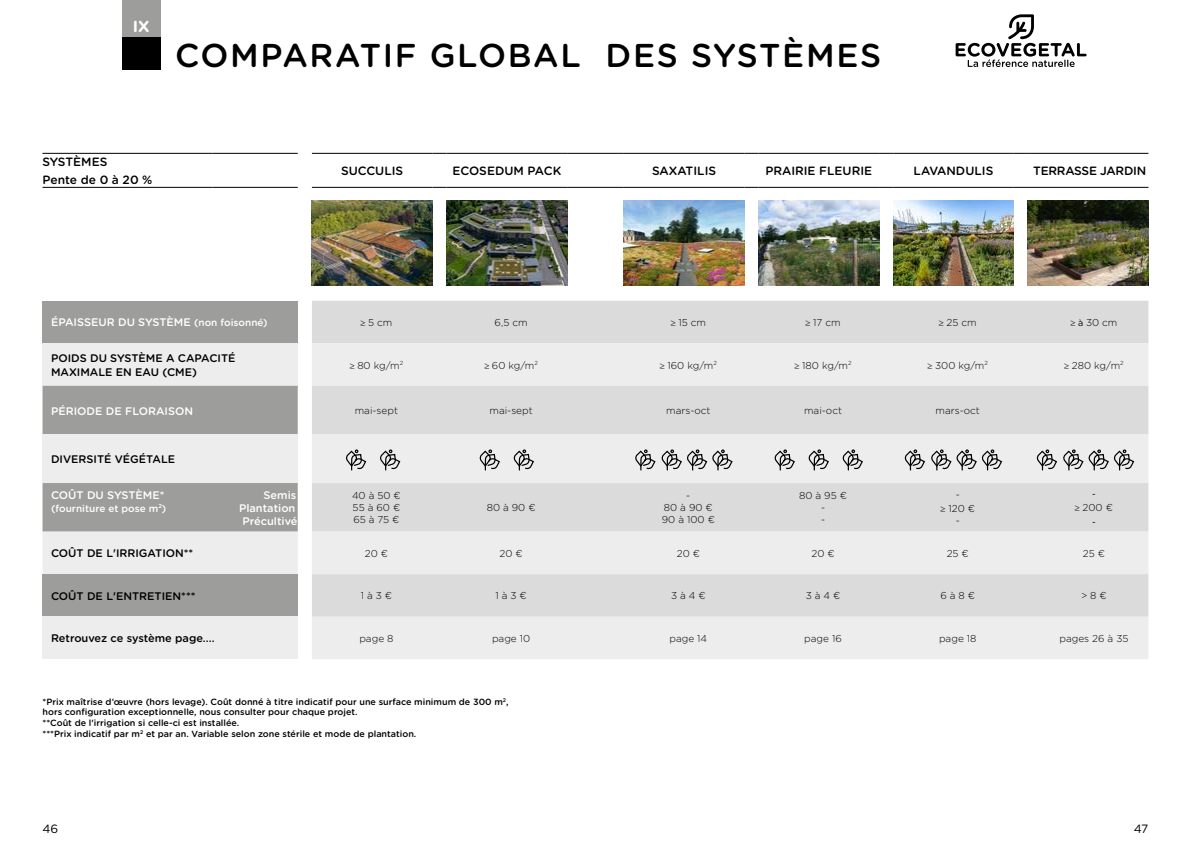
<style>
.page{position:relative;width:1191px;height:842px;background:#fff}
.page>*{position:absolute;margin:0;border:0;box-sizing:border-box;transform-origin:0 0}
.t1{font:500 33px "Gotham Rounded";letter-spacing:.05em;color:#000}
.t2{font:700 16px "Gotham Rounded";color:#fff}
.t3{font:500 12px/17.5px "Gotham Rounded";color:#000}
.t4{font:500 12px "Gotham Rounded";letter-spacing:-.02em;color:#000}
.t5{font:12px "Gotham Rounded";color:#000}
.t6{font:500 11px/13.2px "Gotham Rounded";color:#000}
.t7{font:500 11px/13.2px "Gotham Rounded";color:#fff;text-align:center}
.t8{font:300 10px/12px "Gotham Rounded";color:#000;text-align:center}
.t9{font:500 10px "Gotham Rounded";color:#fff}
.t10{font:500 9px/10.8px "Gotham Rounded";color:#000}
.t11{font:9px "Gotham Rounded";color:#000}
.s1{font-size:10px}
.s2{font-weight:400;font-size:9px}
</style>
<div class="page">
<div style="left:43px;top:301px;width:255px;height:42px;background:#9d9d9c"></div>
<div style="left:43px;top:343px;width:255px;height:43px;background:#eeeded"></div>
<svg style="left:312px;top:301px;width:836px;height:85px;background:#e4e4e4"></svg>
<div style="left:43px;top:386px;width:255px;height:146px;background:#9d9d9c"></div>
<div style="left:312px;top:386px;width:836px;height:146px;background:#dbdbdb"></div>
<div style="left:43px;top:434px;width:255px;height:49px;background:#eeeded"></div>
<div style="left:312px;top:434px;width:836px;height:49px;background:#eeeded"></div>
<div style="left:43px;top:532px;width:1105px;height:42px;background:#eeeded"></div>
<div style="left:43px;top:574px;width:255px;height:43px;background:#9d9d9c"></div>
<div style="left:43px;top:617px;width:255px;height:42px;background:#eeeded"></div>
<svg style="left:312px;top:574px;width:836px;height:85px;background:#e4e4e4"></svg>
<hr style="left:43px;top:153px;width:170px;height:1px;background:#000">
<hr style="left:213px;top:153px;width:85px;height:1px;background:#000">
<hr style="left:43px;top:187px;width:170px;height:1px;background:#000">
<hr style="left:213px;top:187px;width:85px;height:1px;background:#000">
<hr style="left:312px;top:153px;width:120px;height:1px;background:#000">
<svg style="left:432px;top:153px;width:14px;height:1px"></svg>
<hr style="left:446px;top:153px;width:121px;height:1px;background:#000">
<hr style="left:567px;top:153px;width:57px;height:1px;background:#000">
<hr style="left:624px;top:153px;width:120px;height:1px;background:#000">
<svg style="left:744px;top:153px;width:14px;height:1px"></svg>
<hr style="left:758px;top:153px;width:121px;height:1px;background:#000">
<svg style="left:879px;top:153px;width:14px;height:1px"></svg>
<hr style="left:893px;top:153px;width:120px;height:1px;background:#000">
<svg style="left:1013px;top:153px;width:18px;height:1px"></svg>
<hr style="left:1031px;top:153px;width:117px;height:1px;background:#000">
<hr style="left:312px;top:187px;width:120px;height:1px;background:#000">
<svg style="left:432px;top:187px;width:14px;height:1px"></svg>
<hr style="left:446px;top:187px;width:121px;height:1px;background:#000">
<hr style="left:567px;top:187px;width:57px;height:1px;background:#000">
<hr style="left:624px;top:187px;width:120px;height:1px;background:#000">
<svg style="left:744px;top:187px;width:14px;height:1px"></svg>
<hr style="left:758px;top:187px;width:121px;height:1px;background:#000">
<svg style="left:879px;top:187px;width:14px;height:1px"></svg>
<hr style="left:893px;top:187px;width:120px;height:1px;background:#000">
<svg style="left:1013px;top:187px;width:18px;height:1px"></svg>
<hr style="left:1031px;top:187px;width:117px;height:1px;background:#000">
<img style="left:624px;top:200px;width:120px;height:85px">
<img style="left:758px;top:200px;width:121px;height:85px">
<img style="left:312px;top:200px;width:120px;height:85px">
<img style="left:1028px;top:200px;width:120px;height:85px">
<img style="left:893px;top:200px;width:120px;height:85px">
<svg style="left:955px;top:14px;width:131px;height:53px"></svg>
<img style="left:446px;top:200px;width:121px;height:85px">
<div style="left:122px;top:0;width:39px;height:69px;background:#000"></div>
<div style="left:122px;top:0;width:39px;height:37px;background:#9d9d9c"></div>
<svg style="left:345px;top:449px;width:22px;height:32px"></svg>
<svg style="left:379px;top:449px;width:22px;height:32px"></svg>
<svg style="left:479px;top:449px;width:22px;height:32px"></svg>
<svg style="left:513px;top:449px;width:22px;height:32px"></svg>
<svg style="left:774px;top:449px;width:21px;height:32px"></svg>
<svg style="left:808px;top:449px;width:22px;height:32px"></svg>
<svg style="left:842px;top:449px;width:22px;height:32px"></svg>
<svg style="left:634px;top:449px;width:99px;height:32px;background:#c9c8c8"></svg>
<svg style="left:904px;top:449px;width:99px;height:32px;background:#c9c8c8"></svg>
<svg style="left:1036px;top:449px;width:99px;height:32px;background:#c9c8c8"></svg>
<h2 class="t2" style="left:133px;top:15px;width:18px">IX</h2>
<h1 class="t1" style="left:175px;top:32px;width:707px">COMPARATIF GLOBAL DES SYSTÈMES</h1>
<h3 class="t3" style="left:43px;top:153px;width:111px">SYSTÈMES<br>Pente de 0 à 20 %</h3>
<h3 class="t3" style="left:341px;top:162px;width:64px">SUCCULIS</h3>
<h3 class="t3" style="left:452px;top:162px;width:110px">ECOSEDUM PACK</h3>
<h3 class="t3" style="left:652px;top:162px;width:66px">SAXATILIS</h3>
<h3 class="t3" style="left:765px;top:162px;width:108px">PRAIRIE FLEURIE</h3>
<h3 class="t3" style="left:913px;top:162px;width:81px">LAVANDULIS</h3>
<h3 class="t4" style="left:1033px;top:162px;width:115px">TERRASSE JARDIN</h3>
<p class="t7" style="left:51px;top:315px;width:218px">ÉPAISSEUR DU SYSTÈME <span class="s1">(non foisonné)</span></p>
<p class="t8" style="left:360px;top:316px;width:33px">≥ 5 cm</p>
<p class="t8" style="left:494px;top:316px;width:34px">6,5 cm</p>
<p class="t8" style="left:670px;top:316px;width:37px">≥ 15 cm</p>
<p class="t8" style="left:805px;top:316px;width:37px">≥ 17 cm</p>
<p class="t8" style="left:938px;top:316px;width:39px">≥ 25 cm</p>
<p class="t8" style="left:1070px;top:316px;width:48px">≥ <span class="s2">à</span> 30 cm</p>
<p class="t6" style="left:51px;top:351px;width:186px">POIDS DU SYSTÈME A CAPACITÉ<br>MAXIMALE EN EAU (CME)</p>
<p class="t8" style="left:350px;top:359px;width:55px">≥ 80 kg/m<sup>2</sup></p>
<p class="t8" style="left:484px;top:359px;width:55px">≥ 60 kg/m<sup>2</sup></p>
<p class="t8" style="left:660px;top:359px;width:58px">≥ 160 kg/m<sup>2</sup></p>
<p class="t8" style="left:794px;top:359px;width:58px">≥ 180 kg/m<sup>2</sup></p>
<p class="t8" style="left:927px;top:359px;width:62px">≥ 300 kg/m<sup>2</sup></p>
<p class="t8" style="left:1064px;top:359px;width:61px">≥ 280 kg/m<sup>2</sup></p>
<p class="t7" style="left:51px;top:404px;width:144px">PÉRIODE DE FLORAISON</p>
<p class="t8" style="left:355px;top:404px;width:45px">mai-sept</p>
<p class="t8" style="left:489px;top:404px;width:45px">mai-sept</p>
<p class="t8" style="left:666px;top:404px;width:46px">mars-oct</p>
<p class="t8" style="left:804px;top:404px;width:39px">mai-oct</p>
<p class="t8" style="left:935px;top:404px;width:46px">mars-oct</p>
<p class="t6" style="left:51px;top:452px;width:126px">DIVERSITÉ VÉGÉTALE</p>
<p class="t7" style="left:51px;top:488px;width:115px">COÛT DU SYSTÈME*</p>
<p class="t7" style="left:263px;top:488px;width:34px">Semis</p>
<p class="t9" style="left:51px;top:501px;width:117px">(fourniture et pose m<sup>2</sup>)</p>
<p class="t7" style="left:239px;top:501px;width:60px">Plantation<br>Précultivé</p>
<p class="t8" style="left:352px;top:489px;width:50px;text-align:justify">40 à 50 € 55 à 60 € 65 à 75 €</p>
<p class="t8" style="left:487px;top:501px;width:50px">80 à 90 €</p>
<p class="t8" style="left:662px;top:489px;width:55px">-<br>80 à 90 €<br>90 à 100 €</p>
<p class="t8" style="left:799px;top:489px;width:49px">80 à 95 € -<br>-</p>
<p class="t8" style="left:940px;top:487px;width:36px;line-height:14px">-<br>≥ 120 €</p>
<p class="t8" style="left:955px;top:514px;width:6px">-</p>
<p class="t11" style="left:1092px;top:488px;width:5px">-</p>
<p class="t8" style="left:1075px;top:501px;width:39px">≥ 200 €</p>
<p class="t11" style="left:1092px;top:516px;width:5px">-</p>
<p class="t6" style="left:51px;top:546px;width:144px">COÛT DE L'IRRIGATION**</p>
<p class="t8" style="left:365px;top:547px;width:25px">20 €</p>
<p class="t8" style="left:499px;top:547px;width:25px">20 €</p>
<p class="t8" style="left:677px;top:547px;width:25px">20 €</p>
<p class="t8" style="left:811px;top:547px;width:25px">20 €</p>
<p class="t8" style="left:946px;top:547px;width:24px">25 €</p>
<p class="t8" style="left:1082px;top:547px;width:24px">25 €</p>
<p class="t6" style="left:51px;top:589px;width:146px">COÛT DE L'ENTRETIEN***</p>
<p class="t8" style="left:361px;top:589px;width:33px">1 à 3 €</p>
<p class="t8" style="left:495px;top:589px;width:33px">1 à 3 €</p>
<p class="t8" style="left:671px;top:589px;width:36px">3 à 4 €</p>
<p class="t8" style="left:805px;top:589px;width:36px">3 à 4 €</p>
<p class="t8" style="left:940px;top:589px;width:36px">6 à 8 €</p>
<p class="t8" style="left:1081px;top:589px;width:27px">&gt; 8 €</p>
<p class="t6" style="left:51px;top:631px;width:165px">Retrouvez ce système page....</p>
<p class="t8" style="left:359px;top:632px;width:36px">page 8</p>
<p class="t8" style="left:492px;top:632px;width:40px">page 10</p>
<p class="t8" style="left:669px;top:632px;width:39px">page 14</p>
<p class="t8" style="left:804px;top:632px;width:39px">page 16</p>
<p class="t8" style="left:939px;top:632px;width:39px">page 18</p>
<p class="t8" style="left:1059px;top:632px;width:70px">pages 26 à 35</p>
<p class="t10" style="left:43px;top:696px;width:467px">*Prix maîtrise d’œuvre (hors levage). Coût donné à titre indicatif pour une surface minimum de 300 m<sup>2</sup>, hors configuration exceptionnelle, nous consulter pour chaque projet.<br>**Coût de l'irrigation si celle-ci est installée.<br>***Prix indicatif par m<sup>2</sup> et par an. Variable selon zone stérile et mode de plantation.</p>
<h3 class="t5" style="left:43px;top:820px;width:17px">46</h3>
<h3 class="t5" style="left:1133px;top:820px;width:16px">47</h3>
</div>
